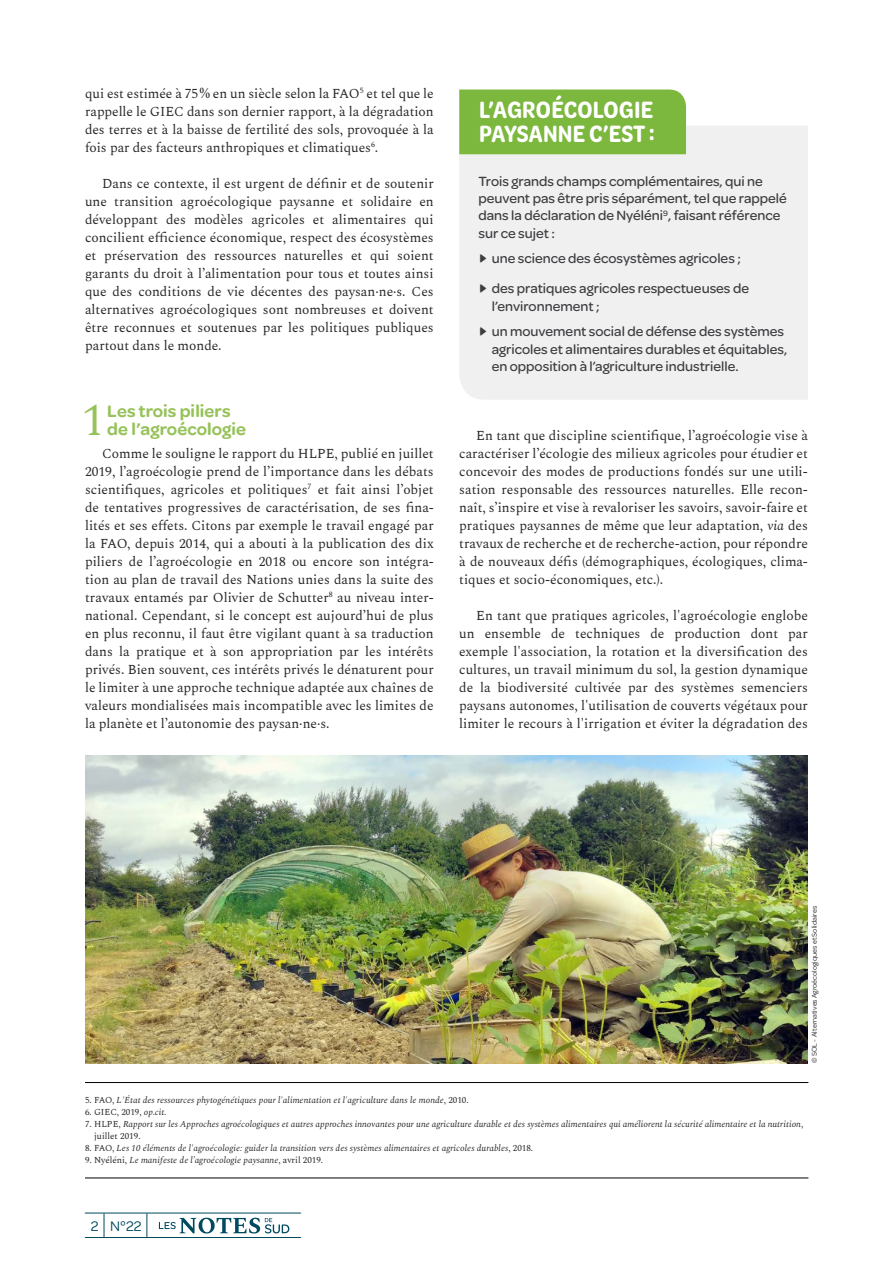
<style>
.page{position:relative;width:893px;height:1263px;background:#fff}
.page>*{position:absolute;margin:0;border:0;box-sizing:border-box;transform-origin:0 0}
.t1{font:45.3px "Spectral";color:#96c259}
.t2{font:600 25.5px/24px "Omnes Cond";letter-spacing:.01em;color:#fff}
.t3{font:600 18px/18px "Omnes";letter-spacing:.005em;color:#96c259}
.t4{font:15px "Omnes";color:#004a5f}
.t5{font:500 14.25px/17.2px "Omnes";color:#3e3d40}
.t6{font:13.5px/18px "Spectral";color:#282829;text-align:justify}
.t7{font:italic 9px/12px "Spectral";letter-spacing:.005em;color:#282829}
.t8{font:9px "Spectral";color:#282829}
.t9{font:7.5px "Omnes";color:#282829}
.s1{font-style:italic}
.s2{font-style:normal}
</style>
<div class="page">
<hr style="left:85px;top:1213px;width:216px;height:1px;background:#004a5f">
<svg style="left:104px;top:1213px;width:1px;height:24px"></svg>
<svg style="left:147px;top:1213px;width:1px;height:24px"></svg>
<hr style="left:85px;top:1237px;width:216px;height:1px;background:#004a5f">
<svg style="left:159px;top:1218px;width:130px;height:15px"></svg>
<hr style="left:85px;top:1082px;width:723px;height:1px;background:#000">
<hr style="left:85px;top:1177px;width:723px;height:1px;background:#000">
<div style="left:459px;top:126px;width:349px;height:274px;background:#f0f0f1"></div>
<div style="left:459px;top:90px;width:227px;height:64px;background:#7cb73e"></div>
<img style="left:85px;top:755px;width:723px;height:308px">
<p class="t6" style="left:85px;top:85px;width:350px">qui est estimée à 75 % en un siècle selon la FAO<sup>5</sup> et tel que le rappelle le GIEC dans son dernier rapport, à la dégradation des terres et à la baisse de fertilité des sols, provoquée à la fois par des facteurs anthropiques et climatiques<sup>6</sup>.</p>
<p class="t6" style="left:85px;top:175px;width:350px;text-indent:17px">Dans ce contexte, il est urgent de définir et de soutenir une transition agroécologique paysanne et solidaire en développant des modèles agricoles et alimentaires qui concilient efficience économique, respect des écosystèmes et préservation des ressources naturelles et qui soient garants du droit à l’alimentation pour tous et toutes ainsi que des conditions de vie décentes des paysan·ne·s. Ces alternatives agroécologiques sont nombreuses et doivent être reconnues et soutenues par les politiques publiques partout dans le monde.</p>
<h1 class="t1" style="left:82px;top:387px;width:24px">1</h1>
<h3 class="t3" style="left:107px;top:401px;width:140px">Les trois piliers de l’agroécologie</h3>
<p class="t6" style="left:85px;top:445px;width:350px;text-indent:17px">Comme le souligne le rapport du HLPE, publié en juillet 2019, l’agroécologie prend de l’importance dans les débats scientifiques, agricoles et politiques<sup>7</sup> et fait ainsi l’objet de tentatives progressives de caractérisation, de ses fina&shy;lités et ses effets. Citons par exemple le travail engagé par la FAO, depuis 2014, qui a abouti à la publication des dix piliers de l’agroécologie en 2018 ou encore son intégra&shy;tion au plan de travail des Nations unies dans la suite des travaux entamés par Olivier de Schutter<sup>8</sup> au niveau inter&shy;national. Cependant, si le concept est aujourd’hui de plus en plus reconnu, il faut être vigilant quant à sa traduction dans la pratique et à son appropriation par les intérêts privés. Bien souvent, ces intérêts privés le dénaturent pour le limiter à une approche technique adaptée aux chaînes de valeurs mondialisées mais incompatible avec les limites de la planète et l’autonomie des paysan·ne·s.</p>
<h2 class="t2" style="left:479px;top:97px;width:177px">L’AGROÉCOLOGIE<br>PAYSANNE C’EST :</h2>
<p class="t5" style="left:478px;top:172px;width:310px">Trois grands champs complémentaires, qui ne peuvent pas être pris séparément, tel que rappelé dans la déclaration de Nyéléni<sup>9</sup>, faisant référence sur ce sujet :</p>
<p class="t5" style="left:478px;top:249px;width:264px">• une science des écosystèmes agricoles ;</p>
<p class="t5" style="left:492px;top:279px;width:259px;text-indent:-13px">• des pratiques agricoles respectueuses de l’environnement ;</p>
<p class="t5" style="left:492px;top:322px;width:297px;text-indent:-13px">• un mouvement social de défense des systèmes agricoles et alimentaires durables et équitables, en opposition à l’agriculture industrielle.</p>
<p class="t6" style="left:459px;top:427px;width:350px;text-indent:17px">En tant que discipline scientifique, l’agroécologie vise à caractériser l’écologie des milieux agricoles pour étudier et concevoir des modes de productions fondés sur une utili&shy;sation responsable des ressources naturelles. Elle recon&shy;naît, s’inspire et vise à revaloriser les savoirs, savoir-faire et pratiques paysannes de même que leur adaptation, <span class="s1">via</span> des travaux de recherche et de recherche-action, pour répondre à de nouveaux défis (démographiques, écologiques, clima&shy;tiques et socio-économiques, etc.).</p>
<p class="t6" style="left:459px;top:607px;width:350px;text-indent:17px">En tant que pratiques agricoles, l'agroécologie englobe un ensemble de techniques de production dont par exemple l'association, la rotation et la diversification des cultures, un travail minimum du sol, la gestion dynamique de la biodiversité cultivée par des systèmes semenciers paysans autonomes, l'utilisation de couverts végétaux pour limiter le recours à l'irrigation et éviter la dégradation des</p>
<p class="t9" style="left:809px;top:1063px;width:159px;rotate:-90deg">© SOL - Alternatives Agroécologiques et Solidaires</p>
<p class="t7" style="left:85px;top:1094px;width:385px"><span class="s2">5. FAO,</span> L'État des ressources phytogénétiques pour l'alimentation et l'agriculture dans le monde<span class="s2">, 2010.</span></p>
<p class="t8" style="left:85px;top:1105px;width:83px">6. GIEC, 2019, <span class="s1">op.cit.</span></p>
<p class="t7" style="left:94px;top:1118px;width:711px;text-indent:-9px"><span class="s2">7. HLPE,</span> Rapport sur les Approches agroécologiques et autres approches innovantes pour une agriculture durable et des systèmes alimentaires qui améliorent la sécurité alimentaire et la nutrition<span class="s2">, juillet 2019.</span></p>
<p class="t7" style="left:85px;top:1142px;width:450px"><span class="s2">8. FAO,</span> Les 10 éléments de l'agroécologie: guider la transition vers des systèmes alimentaires et agricoles durables<span class="s2">, 2018.</span></p>
<p class="t7" style="left:85px;top:1154px;width:240px"><span class="s2">9. Nyéléni,</span> Le manifeste de l’agroécologie paysanne<span class="s2">, avril 2019.</span></p>
<p class="t4" style="left:91px;top:1216px;width:52px">2 N°22</p>
</div>
